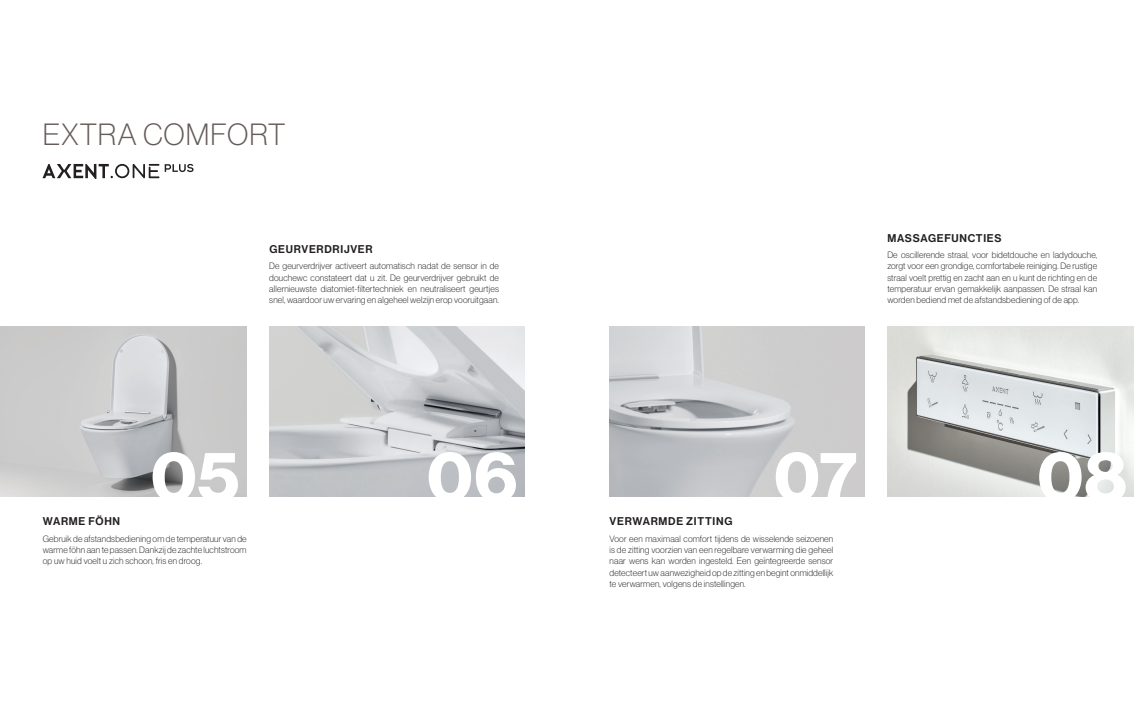
<style>
.page{position:relative;width:1134px;height:709px;background:#fff}
.page>*{position:absolute;margin:0;border:0;box-sizing:border-box;transform-origin:0 0}
.fliesstext{font:70px "N Haas Grotesk DS Pro 75 Bd";letter-spacing:.015em;color:#fff}
.t1{font:30px "N Haas Grotesk DS Pro 35 X Lt";letter-spacing:.035em;color:#655b58}
.Subtitel{font:11px "N Haas Grotesk DS Pro 65 Md";letter-spacing:.065em;color:#231f20}
.fliesstext-2{font:9px/11.3px "N Haas Grotesk DS Pro 35 X Lt";letter-spacing:.02em;color:#231f20;text-align:justify}
</style>
<div class="page">
<svg style="left:43px;top:164px;width:116px;height:15px"></svg>
<svg style="left:165px;top:164px;width:29px;height:8px"></svg>
<img style="left:0;top:326px;width:247px;height:170px">
<img style="left:269px;top:326px;width:255px;height:170px">
<img style="left:609px;top:326px;width:256px;height:170px">
<img style="left:887px;top:326px;width:247px;height:170px">
<p class="t1" style="left:43px;top:117px;width:244px">EXTRA COMFORT</p>
<p class="Subtitel" style="left:269px;top:243px;width:105px">GEURVERDRIJVER</p>
<p class="fliesstext-2" style="left:269px;top:260px;width:231px">De geurverdrijver activeert automatisch nadat de sensor in de douchewc constateert dat u zit. De geurverdrijver gebruikt de allernieuwste diatomiet-filtertechniek en neutraliseert geurtjes snel, waardoor uw ervaring en algeheel welzijn erop vooruitgaan.</p>
<p class="Subtitel" style="left:887px;top:231px;width:115px">MASSAGEFUNCTIES</p>
<p class="fliesstext-2" style="left:887px;top:249px;width:211px">De oscillerende straal, voor bidetdouche en ladydouche, zorgt voor een grondige, comfortabele reiniging. De rustige straal voelt prettig en zacht aan en u kunt de richting en de temperatuur ervan gemakkelijk aanpassen. De straal kan worden bediend met de afstandsbediening of de app.</p>
<p class="fliesstext" style="left:151px;top:435px;width:90px">05</p>
<p class="fliesstext" style="left:427px;top:435px;width:92px">06</p>
<p class="fliesstext" style="left:774px;top:435px;width:85px">07</p>
<p class="fliesstext" style="left:1037px;top:435px;width:91px">08</p>
<p class="Subtitel" style="left:43px;top:515px;width:79px">WARME FÖHN</p>
<p class="fliesstext-2" style="left:43px;top:533px;width:205px">Gebruik de afstandsbediening om de temperatuur van de warme föhn aan te passen. Dankzij de zachte luchtstroom op uw huid voelt u zich schoon, fris en droog.</p>
<p class="Subtitel" style="left:610px;top:515px;width:124px">VERWARMDE ZITTING</p>
<p class="fliesstext-2" style="left:609px;top:533px;width:225px">Voor een maximaal comfort tijdens de wisselende seizoenen is de zitting voorzien van een regelbare verwarming die geheel naar wens kan worden ingesteld. Een geïntegreerde sensor detecteert uw aanwezigheid op de zitting en begint onmiddellijk te verwarmen, volgens de instellingen.</p>
</div>
